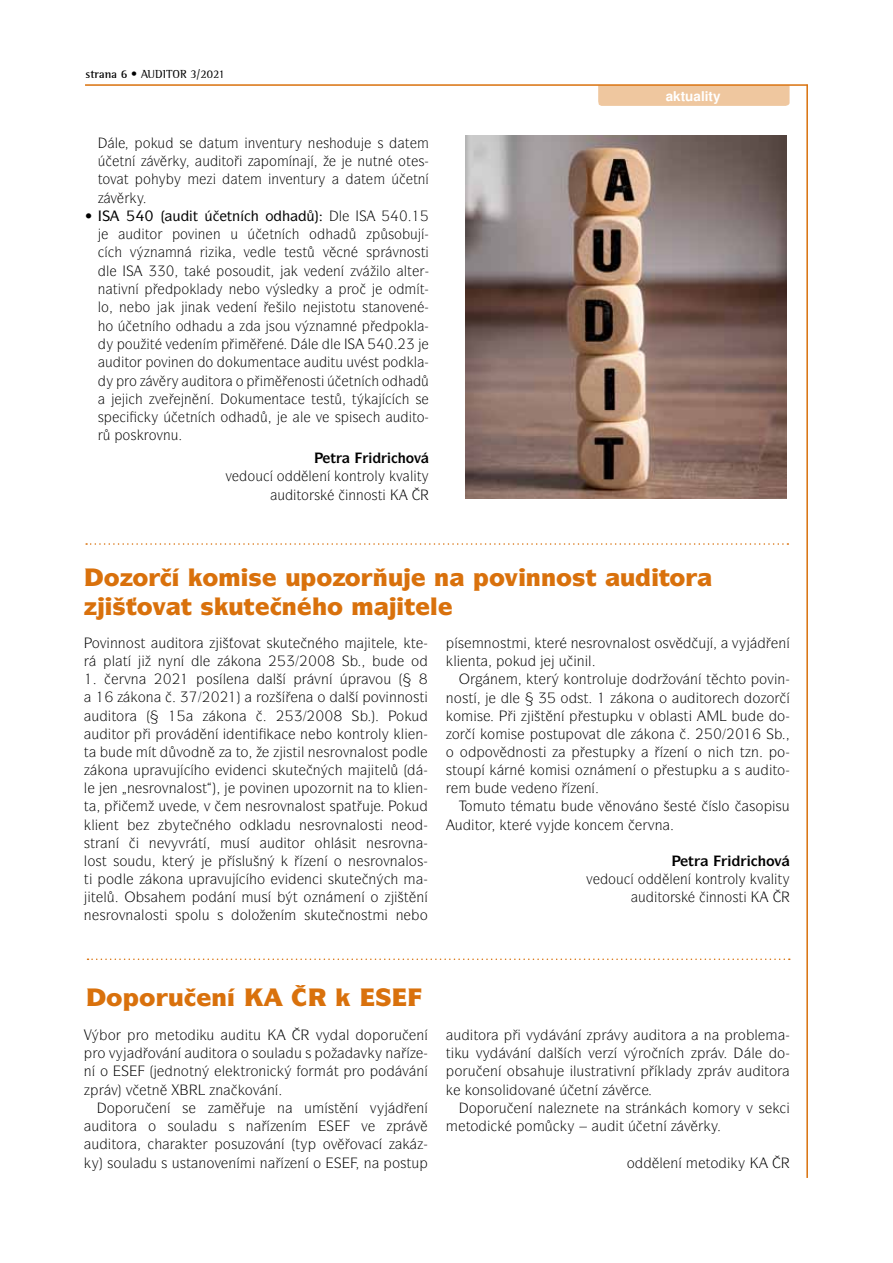
<style>
.page{position:relative;width:893px;height:1263px;background:#fff}
.page>*{position:absolute;margin:0;border:0;box-sizing:border-box;transform-origin:0 0}
.t1{font:900 24px "Itc Symbol CE";color:#d9710c}
.t2{font:14.25px "Itc Symbol CE";color:#000}
.t3{font:500 14.25px "Itc Symbol CE";color:#000}
.t4{font:700 13.5px "Nimbus San LCE";color:#fff}
.t5{font:12px "Rotis Semiserif";color:#000}
.s1{font-weight:700}
</style>
<div class="page">
<hr style="left:806px;top:85px;width:2px;height:1093px;background:#d9710c">
<div style="left:598px;top:86px;width:191px;height:20px;background:#efc79f"></div>
<hr style="left:85px;top:84px;width:723px;height:2px;background:#d9710c">
<svg style="left:88px;top:958px;width:697px;height:2px"></svg>
<svg style="left:86px;top:543px;width:698px;height:2px"></svg>
<img style="left:465px;top:135px;width:322px;height:364px">
<p class="t5" style="left:86px;top:66px;width:141px"><span class="s1">strana 6 •</span> AUDITOR 3/2021</p>
<p class="t2" style="left:115px;top:135px;width:72px">● □ ◆ ▲</p>
<p class="t2" style="left:248px;top:135px;width:43px">■❖ ■▼◆</p>
<p class="t2" style="left:308px;top:135px;width:77px">■▲□◆ ▲</p>
<p class="t2" style="left:202px;top:153px;width:33px">◆ ▼□</p>
<p class="t2" style="left:358px;top:153px;width:69px">■◆▼■ □▼ ▲</p>
<p class="t2" style="left:98px;top:171px;width:55px">▼□❖ ▼ □</p>
<p class="t2" style="left:238px;top:171px;width:77px">▼ ■❖ ■▼◆</p>
<p class="t3" style="left:85px;top:208px;width:9px">•</p>
<p class="t3" style="left:135px;top:208px;width:64px">✔ ◆ ▼</p>
<p class="t2" style="left:339px;top:208px;width:5px">●</p>
<p class="t2" style="left:126px;top:226px;width:33px">◆ ▼□</p>
<p class="t2" style="left:180px;top:226px;width:59px">□❖■ ■ ◆</p>
<p class="t2" style="left:388px;top:226px;width:31px">▲□ ◆</p>
<p class="t2" style="left:177px;top:244px;width:9px">■</p>
<p class="t2" style="left:244px;top:244px;width:130px">❖ ● ▼▲▼ ❖ ■ ▲</p>
<p class="t2" style="left:392px;top:244px;width:35px">❖■□▲▼</p>
<p class="t2" style="left:106px;top:263px;width:5px">●</p>
<p class="t2" style="left:224px;top:263px;width:48px">□▲□◆ ▼</p>
<p class="t2" style="left:304px;top:263px;width:110px">❖ ■ ❖ ●□ ●▼</p>
<p class="t2" style="left:98px;top:281px;width:39px">■ ▼❖■</p>
<p class="t2" style="left:229px;top:281px;width:62px">■ □ ❖▲●</p>
<p class="t2" style="left:98px;top:299px;width:54px">●□ ■ □</p>
<p class="t2" style="left:246px;top:299px;width:173px">■ ●□ ■ ▲▼□▼◆ ▲▼ ■□❖ ■</p>
<p class="t2" style="left:105px;top:318px;width:80px">□ ▼■ □ □</p>
<p class="t2" style="left:269px;top:318px;width:56px">▲□◆ ❖ ■</p>
<p class="t2" style="left:342px;top:318px;width:9px">■</p>
<p class="t2" style="left:125px;top:336px;width:49px">□◆ ▼ ❖</p>
<p class="t2" style="left:195px;top:336px;width:9px">■</p>
<p class="t2" style="left:330px;top:336px;width:5px">●</p>
<p class="t2" style="left:105px;top:354px;width:144px">◆ ▼□ □❖■■ □ □◆</p>
<p class="t2" style="left:311px;top:354px;width:107px">◆ ▼◆ ◆❖ ▲▼ □ ●</p>
<p class="t2" style="left:189px;top:372px;width:56px">◆ ▼□ □</p>
<p class="t2" style="left:295px;top:372px;width:28px">■□▲▼</p>
<p class="t2" style="left:155px;top:391px;width:54px">❖ ■■</p>
<p class="t2" style="left:311px;top:391px;width:47px">▼ ▲▼ ▼</p>
<p class="t2" style="left:300px;top:409px;width:60px">● ❖▲▲</p>
<p class="t2" style="left:393px;top:409px;width:33px">◆ ▼□</p>
<p class="t2" style="left:123px;top:427px;width:57px">□▲ □❖■◆</p>
<p class="t2" style="left:225px;top:468px;width:61px">❖ □◆ □</p>
<p class="t2" style="left:309px;top:468px;width:71px">● ■ □■▼ □●</p>
<p class="t2" style="left:396px;top:468px;width:27px">❖●▼</p>
<p class="t2" style="left:277px;top:486px;width:44px">◆ ▼□▲</p>
<p class="t2" style="left:348px;top:486px;width:36px">■■□▲▼</p>
<p class="t4" style="left:666px;top:88px;width:56px">aktuality</p>
<h1 class="t1" style="left:203px;top:564px;width:202px">□ ▲ ◆□□ ◆</h1>
<h1 class="t1" style="left:434px;top:564px;width:253px">■ □❖ ■■□▲▼ ◆ ▼□</h1>
<h1 class="t1" style="left:137px;top:592px;width:162px">□❖▼ ▲◆▼ ■</h1>
<p class="t2" style="left:92px;top:635px;width:101px">□❖ ■■□▲▼ ◆ ▼□</p>
<p class="t2" style="left:234px;top:635px;width:107px">□❖▼ ▲◆▼ ■ □</p>
<p class="t2" style="left:200px;top:653px;width:5px">●</p>
<p class="t2" style="left:205px;top:671px;width:38px">□▲● ■</p>
<p class="t2" style="left:273px;top:671px;width:5px">●</p>
<p class="t2" style="left:369px;top:671px;width:44px">❖□◆ ▪</p>
<p class="t2" style="left:261px;top:689px;width:66px">□ ■ □</p>
<p class="t2" style="left:345px;top:689px;width:81px">● □❖ ■■□▲▼</p>
<p class="t2" style="left:92px;top:707px;width:34px">◆ ▼□</p>
<p class="t2" style="left:150px;top:707px;width:10px">▪</p>
<p class="t2" style="left:92px;top:726px;width:34px">◆ ▼□</p>
<p class="t2" style="left:207px;top:726px;width:50px">■ ■▼</p>
<p class="t2" style="left:300px;top:726px;width:83px">■ □ □■▼ □●</p>
<p class="t2" style="left:151px;top:744px;width:58px">▼ ❖□ ■</p>
<p class="t2" style="left:286px;top:744px;width:135px">▲▼ ● ■ ▲ □❖■ ●□▲▼ □ ●</p>
<p class="t2" style="left:105px;top:762px;width:38px">□■ ◆</p>
<p class="t2" style="left:249px;top:762px;width:74px">■ ▲◆▼ ■</p>
<p class="t2" style="left:84px;top:780px;width:125px">● ■ ■ ▲ □❖■ ●□▲▼</p>
<p class="t2" style="left:248px;top:780px;width:177px">□❖■■ ◆ □□■▼ ■ ▼□ ● ■</p>
<p class="t2" style="left:245px;top:798px;width:126px">■ ▲ □❖■ ●□▲▼ ▲ ▼ ◆</p>
<p class="t2" style="left:91px;top:816px;width:29px">● ■▼</p>
<p class="t2" style="left:180px;top:816px;width:236px">▼ ■ □ □ ● ◆ ■▲□❖■●□▲▼ ■□</p>
<p class="t2" style="left:84px;top:835px;width:33px">▲▼ ■</p>
<p class="t2" style="left:149px;top:835px;width:56px">■❖❖ ▼</p>
<p class="t2" style="left:267px;top:835px;width:150px">◆ ▼□ □ ● ▲▼ ■ ▲□❖■</p>
<p class="t2" style="left:84px;top:853px;width:92px">●□▲▼ ▲□◆ ◆ ▼</p>
<p class="t2" style="left:235px;top:853px;width:33px">▲●◆ ■</p>
<p class="t2" style="left:316px;top:853px;width:108px">■ □ ■ ▲ □❖■ ●□▲</p>
<p class="t2" style="left:84px;top:871px;width:44px">▼ □ ●</p>
<p class="t2" style="left:160px;top:871px;width:38px">□■ ◆</p>
<p class="t2" style="left:304px;top:871px;width:74px">■ ▲◆▼ ■</p>
<p class="t2" style="left:293px;top:889px;width:35px">▼ □ ■</p>
<p class="t2" style="left:84px;top:907px;width:198px">■ ▲ □❖■ ●□▲▼ ▲ □●◆ ▲ □●□ ■</p>
<p class="t2" style="left:304px;top:907px;width:70px">▲ ◆▼ ■□▲▼</p>
<p class="t2" style="left:458px;top:635px;width:55px">▲ ■□▲▼</p>
<p class="t2" style="left:542px;top:635px;width:135px">▼ ■ ▲ □❖■ ●□▲▼ □▲❖</p>
<p class="t2" style="left:778px;top:635px;width:9px">■</p>
<p class="t2" style="left:453px;top:653px;width:29px">● ■▼</p>
<p class="t2" style="left:559px;top:653px;width:35px">◆ ■●</p>
<p class="t2" style="left:490px;top:671px;width:9px">■</p>
<p class="t2" style="left:534px;top:671px;width:84px">▼ □■▼ □●◆</p>
<p class="t2" style="left:640px;top:671px;width:72px">□ □❖■ ▼</p>
<p class="t2" style="left:733px;top:671px;width:53px">▼□ □❖ ■</p>
<p class="t2" style="left:446px;top:689px;width:29px">■□▲▼</p>
<p class="t2" style="left:509px;top:689px;width:81px">● ▪ ✓ □ ▲▼</p>
<p class="t2" style="left:631px;top:689px;width:83px">□■ □ ◆ ▼□</p>
<p class="t2" style="left:590px;top:708px;width:100px">▲▼◆ ◆ ❖□ ● ▲▼</p>
<p class="t2" style="left:452px;top:726px;width:67px">□ □ ▲</p>
<p class="t2" style="left:538px;top:726px;width:81px">□▲▼◆ □❖ ▼ ●</p>
<p class="t2" style="left:446px;top:744px;width:99px">□ □ □❖ ■□▲▼</p>
<p class="t2" style="left:593px;top:744px;width:21px">▲▼◆</p>
<p class="t2" style="left:677px;top:744px;width:41px">■ □ ■</p>
<p class="t2" style="left:446px;top:762px;width:29px">▲▼□◆</p>
<p class="t2" style="left:510px;top:762px;width:89px">■ □ ▲ □■</p>
<p class="t2" style="left:675px;top:762px;width:112px">▲▼◆ ◆ ▲ ◆ ▼□</p>
<p class="t2" style="left:584px;top:780px;width:9px">■</p>
<p class="t2" style="left:464px;top:798px;width:53px">□ ◆▼□ ▼</p>
<p class="t2" style="left:543px;top:798px;width:36px">▼◆ ◆</p>
<p class="t2" style="left:598px;top:798px;width:62px">❖ ■□❖ ■□</p>
<p class="t2" style="left:712px;top:798px;width:19px">▲●□</p>
<p class="t2" style="left:749px;top:798px;width:42px">▲□ ▲◆</p>
<p class="t2" style="left:455px;top:816px;width:34px">◆ ▼□</p>
<p class="t2" style="left:586px;top:871px;width:61px">❖ □◆ □</p>
<p class="t2" style="left:669px;top:871px;width:71px">● ■ □■▼ □●</p>
<p class="t2" style="left:757px;top:871px;width:27px">❖●▼</p>
<p class="t2" style="left:638px;top:889px;width:44px">◆ ▼□▲</p>
<p class="t2" style="left:709px;top:889px;width:36px">■■□▲▼</p>
<h1 class="t1" style="left:106px;top:984px;width:122px">□□◆ ■</h1>
<p class="t2" style="left:207px;top:1026px;width:56px">◆ ◆ ▼◆</p>
<p class="t2" style="left:316px;top:1026px;width:110px">❖ ● □□◆ ■</p>
<p class="t2" style="left:148px;top:1045px;width:185px">□❖ ■ ◆ ▼□ □ ▲□◆● ◆ ▲ □</p>
<p class="t2" style="left:173px;top:1063px;width:31px">■□▼■</p>
<p class="t2" style="left:222px;top:1063px;width:46px">● ▼□■</p>
<p class="t2" style="left:357px;top:1063px;width:69px">□ □ ❖■</p>
<p class="t2" style="left:111px;top:1081px;width:50px">❖ ❖ ▼■</p>
<p class="t2" style="left:215px;top:1081px;width:61px">■ □❖■</p>
<p class="t2" style="left:107px;top:1100px;width:83px">□□◆ ■ ▲</p>
<p class="t2" style="left:304px;top:1100px;width:74px">◆ ▲▼■ ❖</p>
<p class="t2" style="left:416px;top:1100px;width:9px">■</p>
<p class="t2" style="left:92px;top:1118px;width:34px">◆ ▼□</p>
<p class="t2" style="left:148px;top:1118px;width:107px">□ ▲□◆● ◆ ▲ ■</p>
<p class="t2" style="left:284px;top:1118px;width:9px">■</p>
<p class="t2" style="left:92px;top:1136px;width:34px">◆ ▼□</p>
<p class="t2" style="left:190px;top:1136px;width:112px">▼ □▲◆ □❖ ■ ▼</p>
<p class="t2" style="left:323px;top:1136px;width:43px">□❖ □❖</p>
<p class="t2" style="left:107px;top:1155px;width:131px">▲□◆● ◆ ▲ ◆▲▼ ■□❖ ■</p>
<p class="t2" style="left:260px;top:1155px;width:63px">■ ■ □</p>
<p class="t2" style="left:364px;top:1155px;width:57px">■ □▲▼◆</p>
<p class="t2" style="left:454px;top:1026px;width:34px">◆ ▼□</p>
<p class="t2" style="left:526px;top:1026px;width:54px">❖ ❖■</p>
<p class="t2" style="left:614px;top:1026px;width:61px">❖ ◆ ▼□</p>
<p class="t2" style="left:704px;top:1026px;width:56px">■ □●</p>
<p class="t2" style="left:446px;top:1045px;width:38px">▼ ◆ ❖</p>
<p class="t2" style="left:624px;top:1045px;width:44px">❖ □■</p>
<p class="t2" style="left:454px;top:1063px;width:100px">□◆ ■ □▲ ◆</p>
<p class="t2" style="left:573px;top:1063px;width:60px">●◆▲▼ ▼ ❖■</p>
<p class="t2" style="left:665px;top:1063px;width:5px">●</p>
<p class="t2" style="left:725px;top:1063px;width:54px">❖ ◆ ▼□</p>
<p class="t2" style="left:472px;top:1081px;width:77px">□■▲□● □❖ ■</p>
<p class="t2" style="left:469px;top:1100px;width:190px">□□◆ ■ ■● ■▼ ■ ▲▼ ■</p>
<p class="t2" style="left:627px;top:1155px;width:53px">□ ●■</p>
</div>
